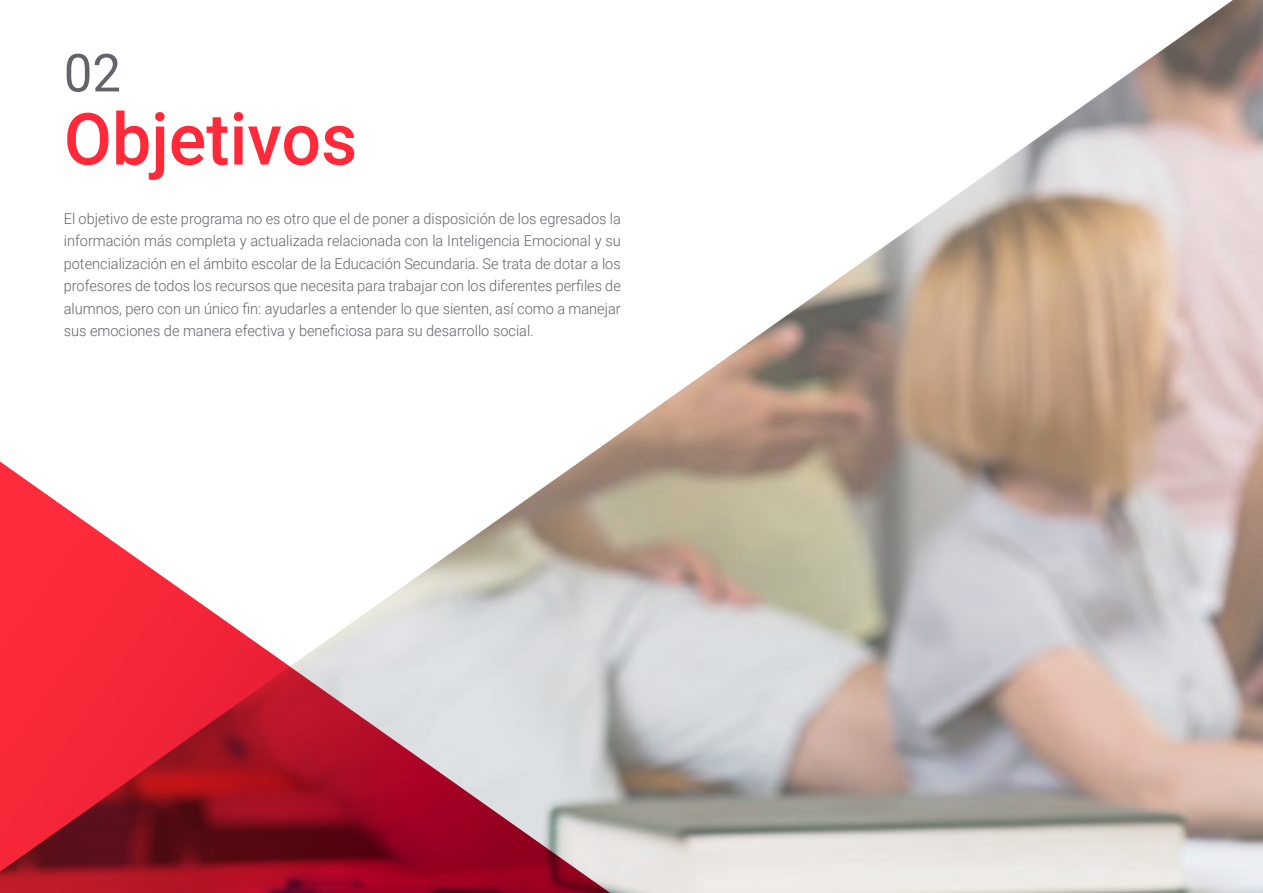
<style>
.page{position:relative;width:1263px;height:893px;background:#fff}
.page>*{position:absolute;margin:0;border:0;box-sizing:border-box;transform-origin:0 0}
.t1{font:500 72px "Roboto";color:#ff293a}
.t2{font:52.5px "Roboto";color:#61646a}
.t3{font:300 15px/22.5px "Roboto";color:#61646a;text-align:justify}
</style>
<div class="page">
<img style="left:602px;top:0;width:661px;height:893px">
<svg style="left:0;top:446px;width:640px;height:447px"></svg>
<h2 class="t2" style="left:64px;top:36px;width:59px">02</h2>
<h1 class="t1" style="left:64px;top:89px;width:295px">Objetivos</h1>
<p class="t3" style="left:64px;top:207px;width:559px">El objetivo de este programa no es otro que el de poner a disposición de los egresados la información más completa y actualizada relacionada con la Inteligencia Emocional y su potencialización en el ámbito escolar de la Educación Secundaria. Se trata de dotar a los profesores de todos los recursos que necesita para trabajar con los diferentes perfiles de alumnos, pero con un único fin: ayudarles a entender lo que sienten, así como a manejar sus emociones de manera efectiva y beneficiosa para su desarrollo social.</p>
</div>
